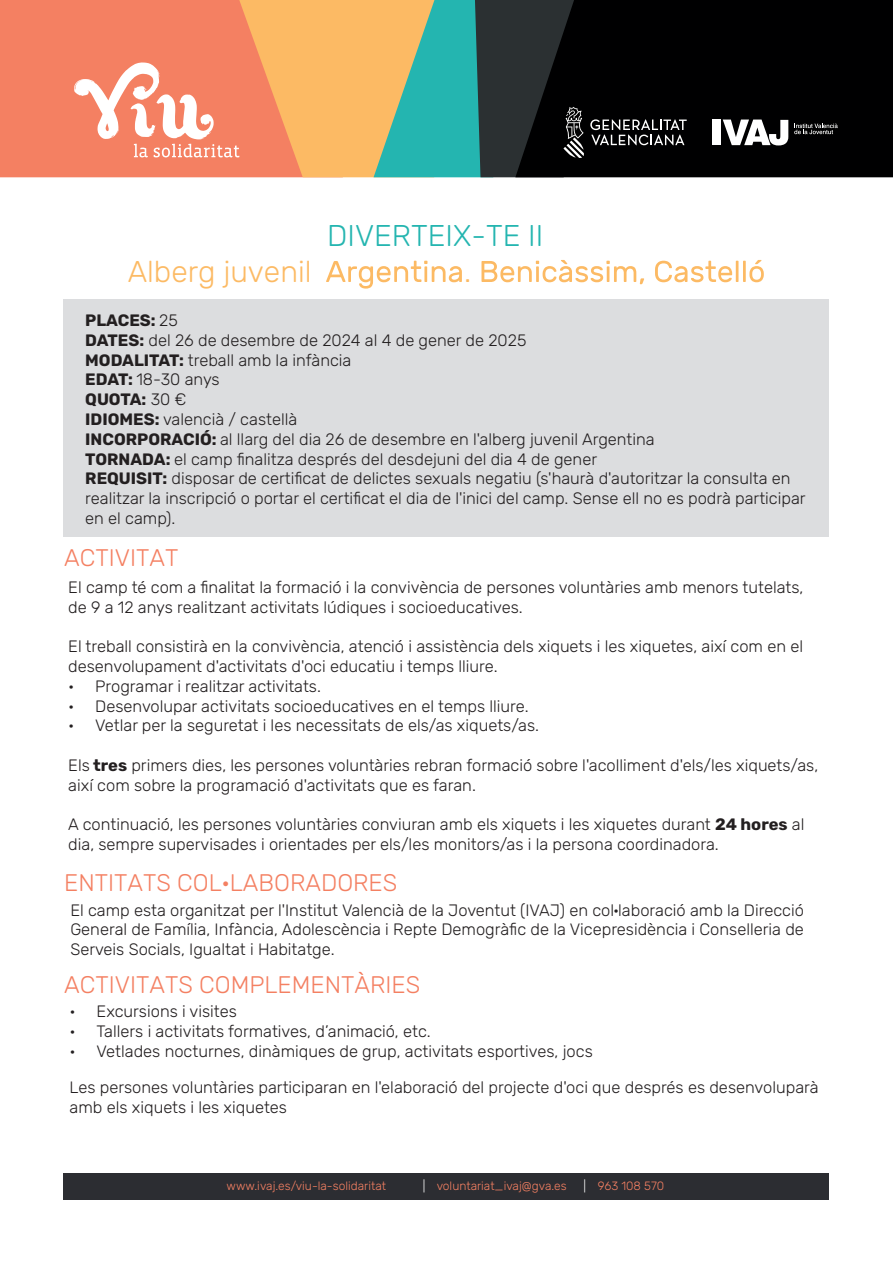
<style>
.page{position:relative;width:893px;height:1263px;background:#fff}
.page>*{position:absolute;margin:0;border:0;box-sizing:border-box;transform-origin:0 0}
.t1{font:300 30px "Rubik";color:#24b5b0}
.t2{font:300 30px "Rubik";color:#fcba64}
.t3{font:300 24px "Rubik";color:#f48062}
.t4{font:300 16.5px/19.8px "Rubik";color:#231f20}
.t5{font:300 12px "Rubik";color:#f48062}
.s1{font-weight:700}
.s2{color:#fff}
</style>
<div class="page">
<div style="left:64px;top:1173px;width:765px;height:26px;background:#2c2d32"></div>
<div style="left:0;top:0;width:74px;height:177px;background:#f48062"></div>
<div style="left:505px;top:0;width:10px;height:177px;background:#2b3032"></div>
<svg style="left:515px;top:0;width:378px;height:177px;background:#030405"></svg>
<svg style="left:74px;top:0;width:431px;height:177px;background:#c69c75"></svg>
<svg style="left:590px;top:119px;width:97px;height:26px;background:#434344"></svg>
<svg style="left:563px;top:107px;width:21px;height:51px"></svg>
<svg style="left:723px;top:120px;width:65px;height:25px"></svg>
<div style="left:712px;top:120px;width:9px;height:25px;background:#fff"></div>
<svg style="left:794px;top:123px;width:44px;height:11px"></svg>
<svg style="left:326px;top:261px;width:136px;height:28px"></svg>
<svg style="left:481px;top:260px;width:283px;height:24px"></svg>
<div style="left:64px;top:300px;width:765px;height:237px;background:#dcdddf"></div>
<h1 class="t2" style="left:128px;top:255px;width:185px">Alberg juvenil</h1>
<h1 class="t1" style="left:327px;top:219px;width:218px">DIVERTEIX-TE II</h1>
<h1 class="t2" style="left:464px;top:255px;width:9px">.</h1>
<p class="t4" style="left:85px;top:311px;width:722px"><span class="s1">PLACES:</span> 25<br><span class="s1">DATES:</span> del 26 de desembre de 2024 al 4 de gener de 2025<br><span class="s1">MODALITAT:</span> treball amb la infància<br><span class="s1">EDAT:</span> 18-30 anys<br><span class="s1">QUOTA:</span> 30 €<br><span class="s1">IDIOMES:</span> valencià / castellà<br><span class="s1">INCORPORACIÓ:</span> al llarg del dia 26 de desembre en l'alberg juvenil Argentina<br><span class="s1">TORNADA:</span> el camp finalitza després del desdejuni del dia 4 de gener<br><span class="s1">REQUISIT:</span> disposar de certificat de delictes sexuals negatiu (s'haurà d'autoritzar la consulta en realitzar la inscripció o portar el certificat el dia de l'inici del camp. Sense ell no es podrà participar en el camp).</p>
<h2 class="t3" style="left:64px;top:544px;width:116px">ACTIVITAT</h2>
<p class="t4" style="left:68px;top:578px;width:737px">El camp té com a finalitat la formació i la convivència de persones voluntàries amb menors tutelats, de 9 a 12 anys realitzant activitats lúdiques i socioeducatives.</p>
<p class="t4" style="left:68px;top:637px;width:736px">El treball consistirà en la convivència, atenció i assistència dels xiquets i les xiquetes, així com en el desenvolupament d'activitats d'oci educatiu i temps lliure.</p>
<p class="t4" style="left:68px;top:677px;width:254px">• Programar i realitzar activitats.</p>
<p class="t4" style="left:68px;top:696px;width:462px">• Desenvolupar activitats socioeducatives en el temps lliure.</p>
<p class="t4" style="left:68px;top:716px;width:472px">• Vetlar per la seguretat i les necessitats de els/as xiquets/as.</p>
<p class="t4" style="left:68px;top:756px;width:751px">Els <span class="s1">tres</span> primers dies, les persones voluntàries rebran formació sobre l'acolliment d'els/les xiquets/as, així com sobre la programació d'activitats que es faran.</p>
<p class="t4" style="left:68px;top:815px;width:738px">A continuació, les persones voluntàries conviuran amb els xiquets i les xiquetes durant <span class="s1">24 hores</span> al dia, sempre supervisades i orientades per els/les monitors/as i la persona coordinadora.</p>
<h2 class="t3" style="left:64px;top:869px;width:335px">ENTITATS COL·LABORADORES</h2>
<p class="t4" style="left:70px;top:900px;width:735px;text-align:justify">El camp esta organitzat per l'Institut Valencià de la Joventut (IVAJ) en col·laboració amb la Direcció General de Família, Infància, Adolescència i Repte Demogràfic de la Vicepresidència i Conselleria de Serveis Socials, Igualtat i Habitatge.</p>
<h2 class="t3" style="left:64px;top:971px;width:358px">ACTIVITATS COMPLEMENTÀRIES</h2>
<p class="t4" style="left:70px;top:1002px;width:169px">• Excursions i visites</p>
<p class="t4" style="left:70px;top:1022px;width:363px">• Tallers i activitats formatives, d’animació, etc.</p>
<p class="t4" style="left:70px;top:1042px;width:525px">• Vetlades nocturnes, dinàmiques de grup, activitats esportives, jocs</p>
<p class="t4" style="left:70px;top:1078px;width:750px">Les persones voluntàries participaran en l'elaboració del projecte d'oci que després es desenvoluparà amb els xiquets i les xiquetes</p>
<p class="t5" style="left:227px;top:1179px;width:161px">www.ivaj.es/viu-la-solidaritat</p>
<p class="t5" style="left:423px;top:1179px;width:145px"><span class="s2">|</span> voluntariat_ivaj@gva.es</p>
<p class="t5" style="left:584px;top:1179px;width:82px"><span class="s2">|</span> 963 108 570</p>
</div>
